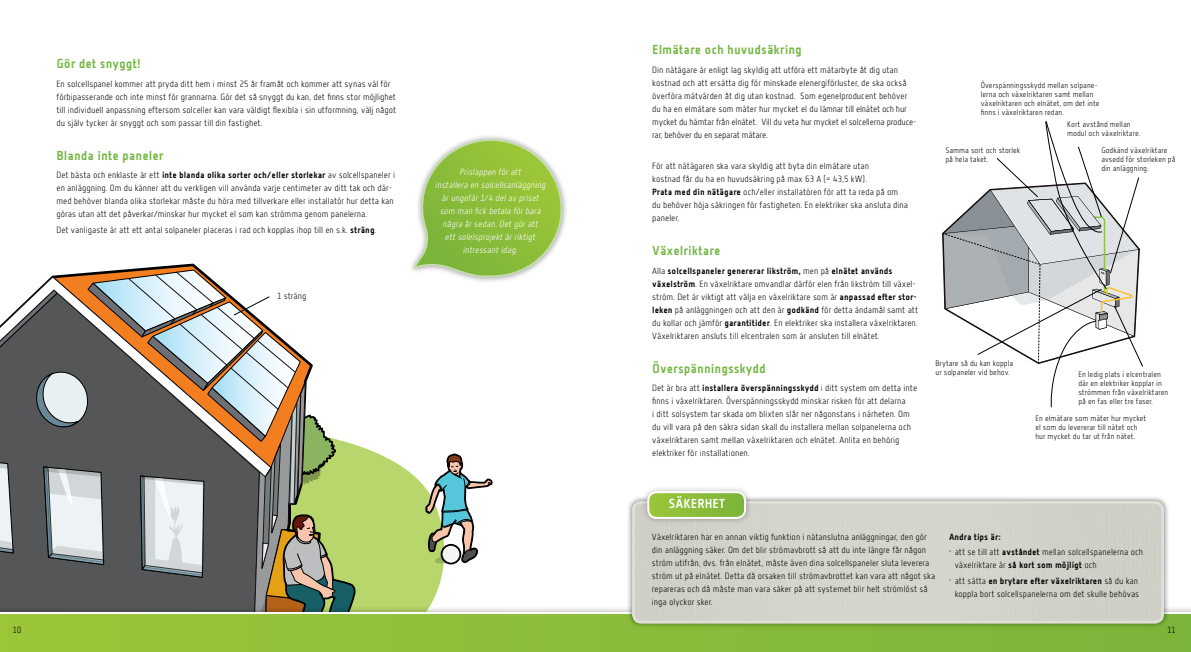
<style>
.page{position:relative;width:1191px;height:652px;background:#fff}
.page>*{position:absolute;margin:0;border:0;box-sizing:border-box;transform-origin:0 0}
.t1{font:13px "Florin Sans BD";color:#74b743}
.t2{font:13px "Florin Sans BD";color:#fff}
.t3{font:9px/13px "Florin Sans LT";color:#000}
.t4{font:italic 9px/13px "Florin Sans LT";color:#fff;text-align:center}
.t5{font:9px "Florin Sans BD";color:#000}
.t6{font:8px/9px "Florin Sans LT";color:#000}
.s1{font-family:"Florin Sans BD"}
.s2{font-family:"Florin Sans LT"}
</style>
<div class="page">
<svg style="left:358px;top:446px;width:65px;height:160px;fill:#b7d66b"></svg>
<svg style="left:423px;top:453px;width:69px;height:153px"></svg>
<div style="left:442px;top:545px;width:18px;height:18px;background:#f3f4f4;border-radius:50%"></div>
<div style="left:441px;top:545px;width:19px;height:19px;border:1px solid #000;border-radius:50%"></div>
<div style="left:407px;top:133px;width:161px;height:150px;background:#000;opacity:.4"></div>
<svg style="left:410px;top:133px;width:158px;height:146px"></svg>
<svg style="left:0;top:269px;width:358px;height:337px"></svg>
<svg style="left:942px;top:121px;width:201px;height:287px"></svg>
<div style="left:0;top:606px;width:1191px;height:46px;background:#000;opacity:.3"></div>
<svg style="left:0;top:612px;width:1191px;height:40px"></svg>
<div style="left:626px;top:495px;width:543px;height:134px;background:#000;opacity:.5"></div>
<div style="left:633px;top:502px;width:529px;height:120px;background:#d5d4cb"></div>
<div style="left:632px;top:501px;width:532px;height:123px;border:3px solid #e1e0d7;border-radius:8px"></div>
<div style="left:641px;top:485px;width:111px;height:40px;background:#000;opacity:.3"></div>
<svg style="left:648px;top:492px;width:97px;height:26px"></svg>
<div style="left:647px;top:491px;width:99px;height:28px;border:2px solid #fff;border-radius:9px"></div>
<h1 class="t1" style="left:56px;top:56px;width:86px">Gör det snyggt!</h1>
<p class="t3" style="left:56px;top:77px;width:341px">En solcellspanel kommer att pryda ditt hem i minst 25 år framåt och kommer att synas väl för förbipasserande och inte minst för grannarna. Gör det så snyggt du kan, det finns stor möjlighet till individuell anpassning eftersom solceller kan vara väldigt flexibla i sin utformning, välj något du själv tycker är snyggt och som passar till din fastighet.</p>
<h1 class="t1" style="left:56px;top:148px;width:109px">Blanda inte paneler</h1>
<p class="t3" style="left:56px;top:169px;width:340px">Det bästa och enklaste är ett <span class="s1">inte blanda olika sorter och/eller storlekar</span> av solcellspaneler i en anläggning. Om du känner att du verkligen vill använda varje centimeter av ditt tak och där&shy;med behöver blanda olika storlekar måste du höra med tillverkare eller installatör hur detta kan göras utan att det påverkar/minskar hur mycket el som kan strömma genom panelerna.</p>
<p class="t3" style="left:56px;top:223px;width:322px">Det vanligaste är att ett antal solpaneler placeras i rad och kopplas ihop till en s.k. <span class="s1">sträng</span>.</p>
<p class="t3" style="left:277px;top:289px;width:30px">1 sträng</p>
<p class="t4" style="left:435px;top:166px;width:114px">Prislappen föratt<br>installera en solcellsanläggning ärungefär1/4 delav priset som man fick betala förbara några årsedan.Detgöratt ettsolelsprojektärriktigt intressantidag.</p>
<h1 class="t1" style="left:652px;top:42px;width:151px">Elmätare och huvudsäkring</h1>
<p class="t3" style="left:652px;top:63px;width:266px">Din nätägare är enligt lag skyldig att utföra ett mätarbyte åt dig utan kostnad och att ersätta dig för minskade elenergiförluster, de ska också överföra mätvärden åt dig utan kostnad. Som egenelproducent behöver du ha en elmätare som mäter hur mycket el du lämnar till elnätet och hur mycket du hämtar från elnätet. Vill du veta hur mycket el solcellerna produce&shy;rar, behöver du en separat mätare.</p>
<p class="t3" style="left:652px;top:160px;width:257px">För att nätägaren ska vara skyldig att byta din elmätare utan<br>kostnad får du ha en huvudsäkring på max 63 A (= 43,5 kW).<br><span class="s1">Prata med din nätägare</span> och/eller installatören för att ta reda på om du behöver höja säkringen för fastigheten. En elektriker ska ansluta dina paneler.</p>
<h1 class="t1" style="left:652px;top:243px;width:70px">Växelriktare</h1>
<p class="t5" style="left:652px;top:266px;width:242px"><span class="s2">Alla</span> solcellspaneler genererar likström, <span class="s2">men på</span> elnätet används</p>
<p class="t3" style="left:652px;top:277px;width:267px"><span class="s1">växelström</span>. En växelriktare omvandlar därför elen från likström till växel&shy;ström. Det är viktigt att välja en växelriktare som är <span class="s1">anpassad efter stor&shy;leken</span> på anläggningen och att den är <span class="s1">godkänd</span> för detta ändamål samt att du kollar och jämför <span class="s1">garantitider</span>. En elektriker ska installera växelriktaren.<br>Växelriktaren ansluts till elcentralen som är ansluten till elnätet.</p>
<h1 class="t1" style="left:652px;top:361px;width:115px">Överspänningsskydd</h1>
<p class="t3" style="left:652px;top:381px;width:266px">Det är bra att <span class="s1">installera överspänningsskydd</span> i ditt system om detta inte finns i växelriktaren. Överspänningsskydd minskar risken för att delarna<br>i ditt solsystem tar skada om blixten slår ner någonstans i närheten. Om du vill vara på den säkra sidan skall du installera mellan solpanelerna och växelriktaren samt mellan växelriktaren och elnätet. Anlita en behörig elektriker för installationen.</p>
<p class="t6" style="left:980px;top:81px;width:120px">Överspänningsskydd mellan solpane&shy;lerna och växelriktaren samt mellan växelriktaren och elnätet, om det inte finns i växelriktaren redan.</p>
<p class="t6" style="left:945px;top:146px;width:76px">Samma sort och storlek på hela taket.</p>
<p class="t6" style="left:1067px;top:120px;width:75px">Kort avstånd mellan modul och växelriktare.</p>
<p class="t6" style="left:1101px;top:145px;width:76px">Godkänd växelriktare avsedd för storleken på din anläggning.</p>
<p class="t6" style="left:935px;top:358px;width:79px">Brytare så du kan koppla ur solpaneler vid behov.</p>
<p class="t6" style="left:1078px;top:370px;width:92px">En ledig plats i elcentralen där en elektriker kopplar in strömmen från växelriktaren på en fas eller tre faser.</p>
<p class="t6" style="left:1035px;top:414px;width:112px">En elmätare som mäter hur mycket el som du levererar till nätet och hur mycket du tar ut från nätet.</p>
<h1 class="t2" style="left:668px;top:496px;width:58px">SÄKERHET</h1>
<p class="t3" style="left:652px;top:530px;width:285px">Växelriktaren har en annan viktig funktion i nätanslutna anläggningar, den gör din anläggning säker. Om det blir strömavbrott så att du inte längre får någon ström utifrån, dvs. från elnätet, måste även dina solcellspaneler sluta leverera ström ut på elnätet. Detta då orsaken till strömavbrottet kan vara att något ska repareras och då måste man vara säker på att systemet blir helt strömlöst så inga olyckor sker.</p>
<p class="t5" style="left:949px;top:531px;width:53px">Andra tips är:</p>
<p class="t3" style="left:954px;top:546px;width:190px;text-indent:-6px">• att se till att <span class="s1">avståndet</span> mellan solcellspanelerna och växelriktare är <span class="s1">så kort som möjligt</span> och</p>
<p class="t5" style="left:949px;top:576px;width:191px"><span class="s2">• att sätta</span> en brytare efter växelriktaren <span class="s2">så du kan</span></p>
<p class="t3" style="left:954px;top:587px;width:186px">koppla bort solcellspanelerna om det skul le behövas</p>
<p class="t3" style="left:13px;top:623px;width:10px">10</p>
<p class="t3" style="left:1167px;top:623px;width:9px">11</p>
</div>
